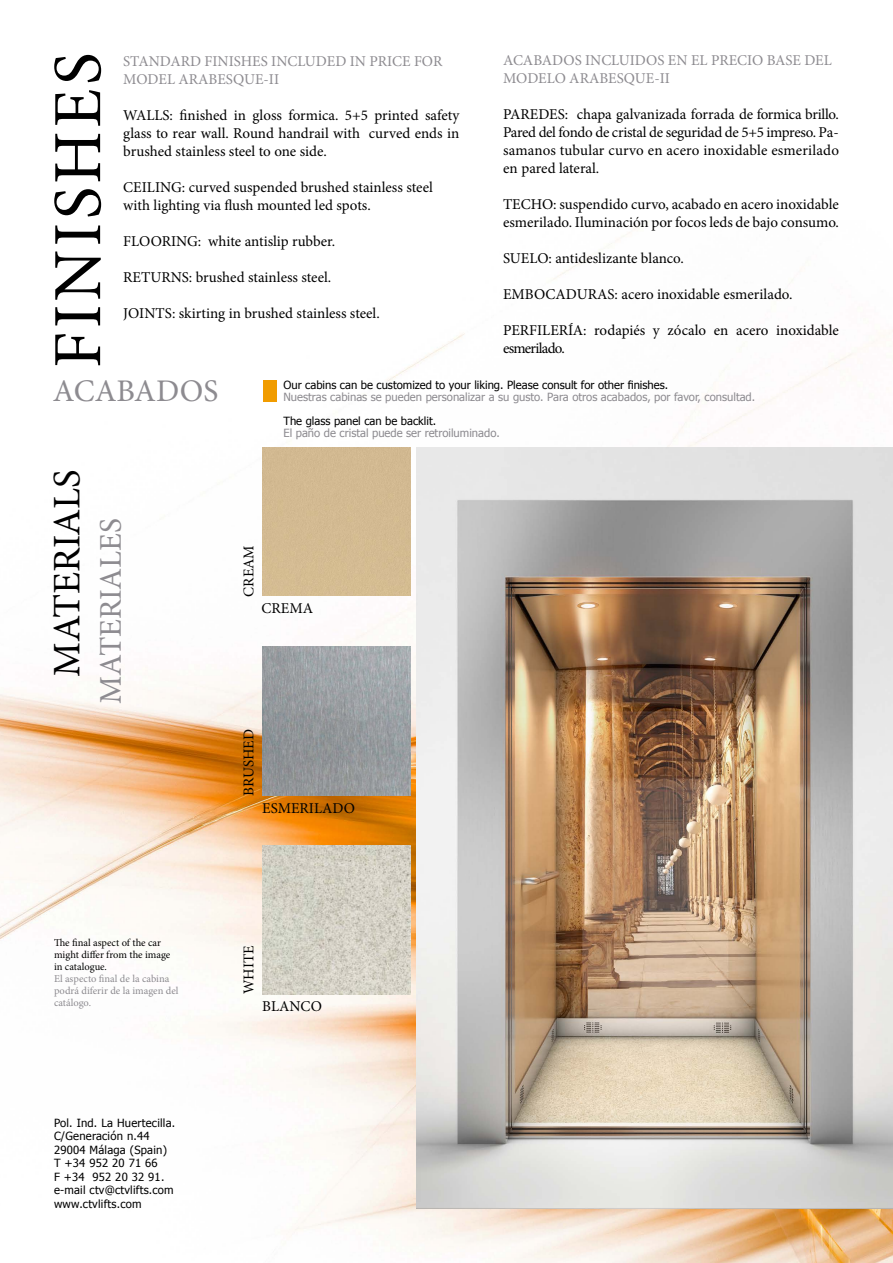
<style>
.page{position:relative;width:893px;height:1263px;background:#fff}
.page>*{position:absolute;margin:0;border:0;box-sizing:border-box;transform-origin:0 0}
.t1{font:69px "Minion Pro";letter-spacing:.05em;color:#000}
.t2{font:39px "Minion Pro";color:#000}
.t3{font:31.5px "Minion Pro";color:#8d8b90}
.t4{font:15px/18px "Minion Pro";color:#000}
.t5{font:15px/18px "Minion Pro";color:#8d8b90}
.t6{font:11.25px/13.5px "Tahoma";letter-spacing:.01em;color:#000}
.t7{font:11.25px "Tahoma";color:#8d8b90}
.t8{font:10.5px/12px "Minion Pro";color:#8d8b90}
.t9{font:10.5px/12px "Minion Pro";color:#000}
</style>
<div class="page">
<img style="left:0;top:222px;width:893px;height:1041px">
<img style="left:417px;top:447px;width:476px;height:762px">
<img style="left:262px;top:647px;width:149px;height:148px">
<img style="left:262px;top:846px;width:149px;height:148px">
<div style="left:262px;top:447px;width:149px;height:149px;background:#d3ba91"></div>
<div style="left:263px;top:381px;width:14px;height:21px;background:#f19c00"></div>
<h1 class="t1" style="left:32px;top:368px;width:317px;rotate:-90deg">FINISHES</h1>
<h3 class="t3" style="left:53px;top:369px;width:167px">ACABADOS</h3>
<p class="t6" style="left:283px;top:377px;width:386px">Our cabins can be customized to your liking. Please consult for other finishes.</p>
<p class="t5" style="left:503px;top:51px;width:330px">ACABADOS INCLUIDOS EN EL PRECIO BASE DEL<br>MODELO ARABESQUE-II</p>
<p class="t4" style="left:503px;top:105px;width:337px;text-align:justify">PAREDES: chapa galvanizada forrada de formica brillo.<br>Pared del fondo de cristal de seguridad de 5+5 impreso. Pa&shy;samanos tubular curvo en acero inoxidable esmerilado en pared lateral.</p>
<p class="t4" style="left:503px;top:195px;width:337px">TECHO: suspendido curvo, acabado en acero inoxidable esmerilado. Iluminación por focos leds de bajo consumo.</p>
<p class="t4" style="left:503px;top:249px;width:182px">SUELO: antideslizante blanco.</p>
<p class="t4" style="left:503px;top:285px;width:291px">EMBOCADURAS: acero inoxidable esmerilado.</p>
<p class="t4" style="left:503px;top:321px;width:337px">PERFILERÍA: rodapiés y zócalo en acero inoxidable esmerilado.</p>
<p class="t5" style="left:123px;top:52px;width:320px">STANDARD FINISHES INCLUDED IN PRICE FOR<br>MODEL ARABESQUE-II</p>
<p class="t4" style="left:123px;top:106px;width:337px;text-align:justify">WALLS: finished in gloss formica. 5+5 printed safety glass to rear wall. Round handrail with curved ends in brushed stainless steel to one side.</p>
<p class="t4" style="left:123px;top:178px;width:311px">CEILING: curved suspended brushed stainless steel with lighting via flush mounted led spots.</p>
<p class="t4" style="left:123px;top:232px;width:214px">FLOORING: white antislip rubber.</p>
<p class="t4" style="left:123px;top:268px;width:209px">RETURNS: brushed stainless steel.</p>
<p class="t4" style="left:123px;top:304px;width:258px">JOINTS: skirting in brushed stainless steel.</p>
<p class="t7" style="left:283px;top:389px;width:473px">Nuestras cabinas se pueden personalizar a su gusto. Para otros acabados, por favor, consultad.</p>
<p class="t6" style="left:283px;top:413px;width:154px">The glass panel can be backlit.</p>
<p class="t7" style="left:283px;top:425px;width:218px">El paño de cristal puede ser retroiluminado.</p>
<h2 class="t2" style="left:41px;top:677px;width:209px;rotate:-90deg">MATERIALS</h2>
<h3 class="t3" style="left:90px;top:704px;width:187px;rotate:-90deg">MATERIALES</h3>
<p class="t9" style="left:54px;top:937px;width:118px">The final aspect of the car might differ from the image in catalogue.</p>
<p class="t8" style="left:54px;top:973px;width:126px">El aspecto final de la cabina podrá diferir de la imagen del catálogo.</p>
<p class="t6" style="left:54px;top:1115px;width:123px">Pol. Ind. La Huertecilla.<br>C/Generación n.44<br>29004 Málaga (Spain)<br>T +34 952 20 71 66<br>F +34 952 20 32 91. e-mail ctv@ctvlifts.com www.ctvlifts.com</p>
<p class="t4" style="left:240px;top:597px;width:53px;rotate:-90deg">CREAM</p>
<p class="t4" style="left:261px;top:599px;width:53px">CREMA</p>
<p class="t4" style="left:240px;top:795px;width:68px;rotate:-90deg">BRUSHED</p>
<p class="t4" style="left:262px;top:799px;width:94px">ESMERILADO</p>
<p class="t4" style="left:240px;top:994px;width:50px;rotate:-90deg">WHITE</p>
<p class="t4" style="left:262px;top:997px;width:61px">BLANCO</p>
</div>
